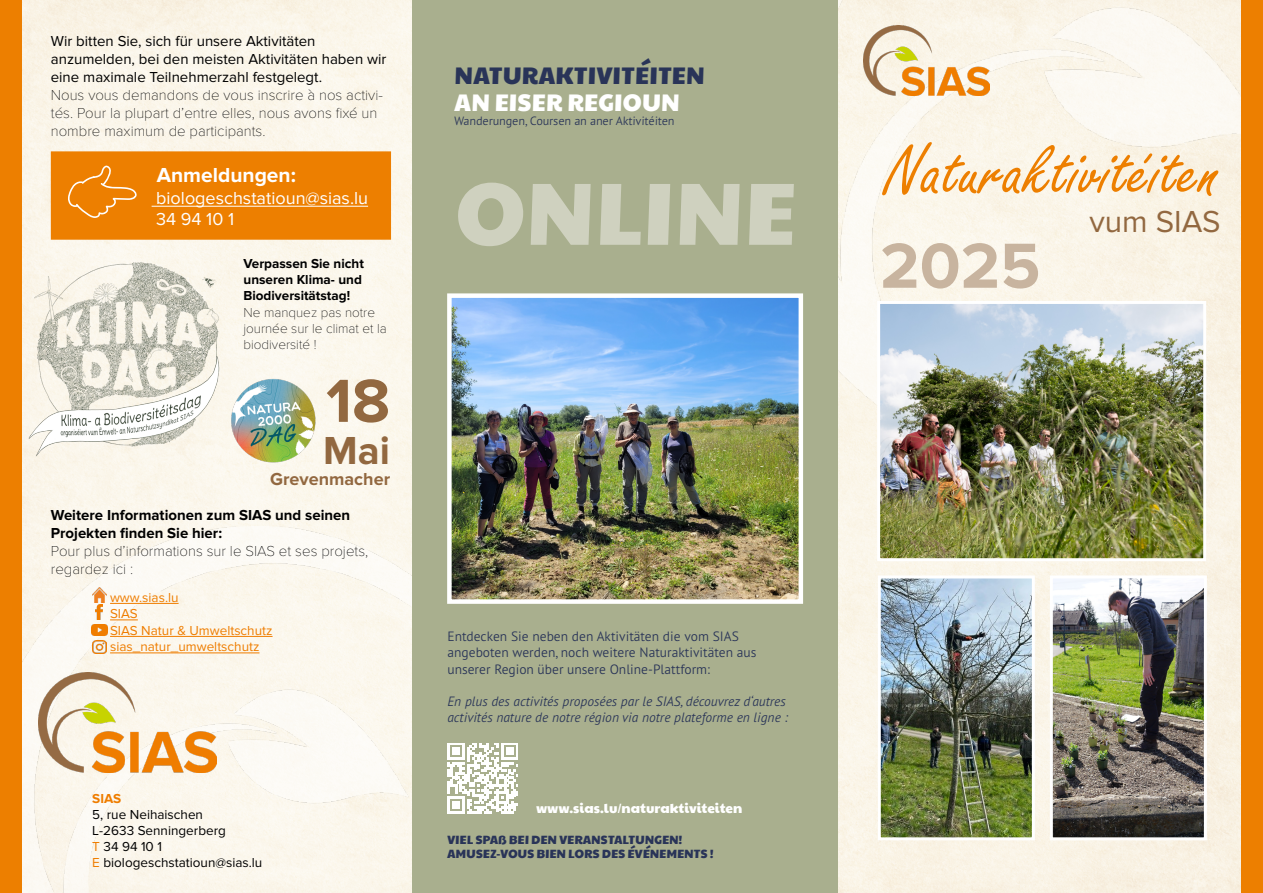
<style>
.page{position:relative;width:1263px;height:893px;background:#fff}
.page>*{position:absolute;margin:0;border:0;box-sizing:border-box;transform-origin:0 0}
.t1{font:88.5px "Paytone One";color:#cfd1bf}
.t2{font:76.5px "Freestyle Script";color:#ed7f00}
.t3{font:700 66px "Proxima Nova";color:#c8b49f}
.t4{font:700 63px "Proxima Nova";color:#926840}
.t5{font:700 40.5px "Proxima Nova";color:#926840}
.t6{font:31.5px "Proxima Nova";color:#926840}
.t7{font:24px "Paytone One";color:#293458}
.t8{font:24px "Paytone One";color:#fff}
.t9{font:700 21px "Proxima Nova";color:#fff}
.t10{font:18px/21.6px "Proxima Nova";color:#fff}
.t11{font:700 18px "Proxima Nova";color:#926840}
.t12{font:100 15px/18px "Proxima Nova T";color:#000}
.t13{font:15px/18px "Proxima Nova";color:#000}
.t14{font:700 15px/18px "Proxima Nova";color:#000}
.t15{font:300 13.5px/16.2px "PT Sans Pro";color:#293458}
.t16{font:italic 300 13.5px/16.2px "PT Sans Pro";color:#293458}
.t17{font:13.5px/16.2px "Proxima Nova";color:#000}
.t18{font:13.5px/16.5px "Proxima Nova";color:#ef7d00}
.t19{font:100 13.5px/16.2px "Proxima Nova T";color:#000}
.t20{font:700 13.5px/16.2px "Proxima Nova";color:#000}
.t21{font:13.5px "Paytone One";color:#fff}
.t22{font:700 13.5px "Proxima Nova";color:#ef7d00}
.t23{font:12px/14.4px "Paytone One";color:#293458}
.t24{font:300 12px "PT Sans Pro";color:#293458}
.s1{color:#ef7d00}
</style>
<div class="page">
<img style="left:21px;top:0;width:1221px;height:893px">
<div style="left:21px;top:527px;width:391px;height:366px;background:#fcf8ee"></div>
<img style="left:838px;top:0;width:404px;height:471px">
<img style="left:864px;top:25px;width:125px;height:71px">
<div style="left:1242px;top:0;width:21px;height:893px;background:#ed7f00"></div>
<div style="left:0;top:0;width:21px;height:893px;background:#ed7f00"></div>
<div style="left:412px;top:0;width:426px;height:893px;background:#a9af8e"></div>
<img style="left:452px;top:298px;width:346px;height:301px">
<div style="left:447px;top:293px;width:356px;height:311px;border:4px solid #fff"></div>
<svg style="left:447px;top:743px;width:71px;height:70px"></svg>
<img style="left:39px;top:673px;width:178px;height:100px">
<img style="left:96px;top:605px;width:7px;height:15px">
<img style="left:92px;top:625px;width:15px;height:10px">
<img style="left:92px;top:588px;width:15px;height:14px">
<img style="left:93px;top:640px;width:13px;height:14px">
<hr style="left:110px;top:603px;width:69px;height:1px;background:#ef7d00">
<svg style="left:110px;top:620px;width:28px;height:1px"></svg>
<hr style="left:110px;top:636px;width:163px;height:1px;background:#ef7d00">
<hr style="left:110px;top:653px;width:149px;height:1px;background:#ef7d00">
<div style="left:52px;top:152px;width:338px;height:87px;background:#ed7f00"></div>
<hr style="left:152px;top:206px;width:216px;height:1px;background:#fff">
<div style="left:51px;top:151px;width:340px;height:89px;border:2px solid #ed7f00"></div>
<svg style="left:68px;top:166px;width:69px;height:52px"></svg>
<img style="left:881px;top:305px;width:321px;height:252px">
<div style="left:877px;top:301px;width:329px;height:260px;border:3px solid #fff"></div>
<img style="left:882px;top:579px;width:149px;height:257px">
<div style="left:878px;top:575px;width:157px;height:265px;border:3px solid #fff"></div>
<img style="left:1054px;top:579px;width:149px;height:257px">
<div style="left:1050px;top:575px;width:157px;height:265px;border:3px solid #fff"></div>
<img style="left:23px;top:251px;width:209px;height:208px">
<img style="left:231px;top:372px;width:86px;height:92px">
<p class="t13" style="left:51px;top:32px;width:337px">Wir bitten Sie, sich für unsere Aktivitäten anzumelden, bei den meisten Aktivitäten haben wir eine maximale Teilnehmerzahl festgelegt.</p>
<p class="t12" style="left:51px;top:85px;width:334px">Nous vous demandons de vous inscrire à nos activi&shy;tés. Pour la plupart d’entre elles, nous avons fixé un nombre maximum de participants.</p>
<h3 class="t9" style="left:157px;top:163px;width:141px">Anmeldungen:</h3>
<p class="t10" style="left:156px;top:187px;width:213px">biologeschstatioun@sias.lu<br>34 94 10 1</p>
<p class="t20" style="left:244px;top:256px;width:122px">Verpassen Sie nicht unseren Klima- und<br>Biodiversitätstag!</p>
<p class="t19" style="left:244px;top:303px;width:145px">Ne manquez pas notre journée sur le climat et la biodiversité !</p>
<h3 class="t4" style="left:326px;top:365px;width:66px">18</h3>
<h3 class="t5" style="left:323px;top:427px;width:68px">Mai</h3>
<p class="t11" style="left:270px;top:469px;width:121px">Grevenmacher</p>
<p class="t14" style="left:51px;top:506px;width:301px">Weitere Informationen zum SIAS und seinen<br>Projekten finden Sie hier:</p>
<p class="t12" style="left:51px;top:541px;width:319px">Pour plus d’informations sur le SIAS et ses projets, regardez ici :</p>
<p class="t18" style="left:110px;top:589px;width:164px">www.sias.lu<br>SIAS<br>SIAS Natur &amp; Umweltschutz sias_natur_umweltschutz</p>
<p class="t22" style="left:92px;top:790px;width:31px">SIAS</p>
<p class="t17" style="left:92px;top:806px;width:172px">5, rue Neihaischen<br>L-2633 Senningerberg<br><span class="s1">T</span> 34 94 10 1<br><span class="s1">E</span> biologeschstatioun@sias.lu</p>
<h3 class="t7" style="left:454px;top:56px;width:253px">NATURAKTIVITÉITEN</h3>
<h3 class="t8" style="left:454px;top:83px;width:228px">AN EISER REGIOUN</h3>
<p class="t24" style="left:454px;top:113px;width:222px">Wanderungen, Coursen an aner Aktivitéiten</p>
<h1 class="t1" style="left:454px;top:143px;width:348px">ONLINE</h1>
<p class="t15" style="left:447px;top:628px;width:310px">Entdecken Sie neben den Aktivitäten die vom SIAS angeboten werden, noch weitere Naturaktivitäten aus unserer Region über unsere Online-Plattform:</p>
<p class="t16" style="left:447px;top:693px;width:342px">En plus des activités proposées par le SIAS, découvrez d‘autres activités nature de notre région via notre plateforme en ligne :</p>
<p class="t21" style="left:536px;top:798px;width:208px">www.sias.lu/naturaktiviteiten</p>
<p class="t23" style="left:447px;top:832px;width:269px">VIEL SPAß BEI DEN VERANSTALTUNGEN!<br>AMUSEZ-VOUS BIEN LORS DES ÉVÉNEMENTS !</p>
<h2 class="t2" style="left:884px;top:130px;width:337px">Naturaktivitéiten</h2>
<h3 class="t3" style="left:880px;top:228px;width:162px">2025</h3>
<h3 class="t6" style="left:1089px;top:204px;width:133px">vum SIAS</h3>
</div>
